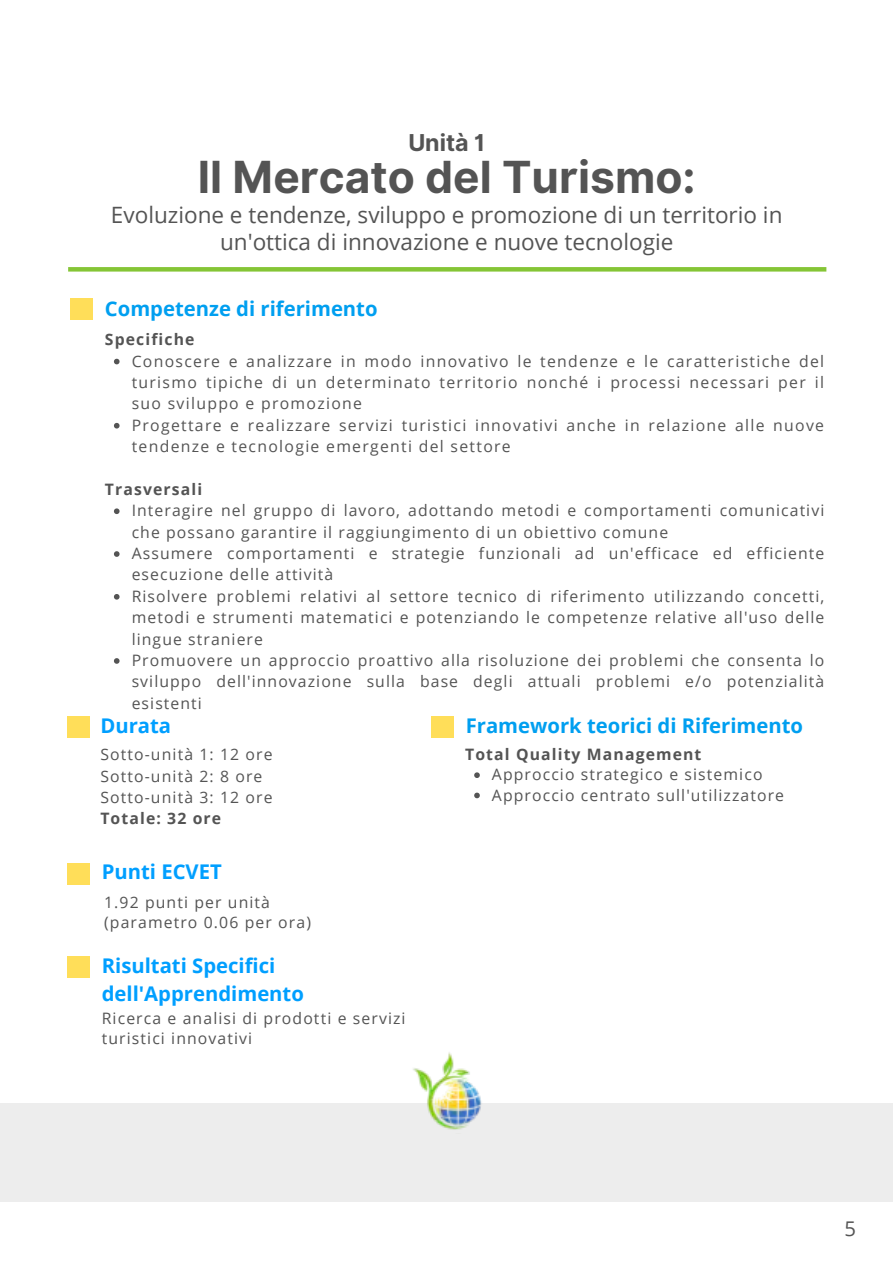
<style>
.page{position:relative;width:893px;height:1264px;background:#fff}
.page>*{position:absolute;margin:0;border:0;box-sizing:border-box;transform-origin:0 0}
.t1{font:700 44.25px "Inter";color:#545454}
.t2{font:700 23.25px "Inter";color:#545454}
.t3{font:22.5px/27px "Open Sans";color:#545454;text-align:center}
.t4{font:700 20.25px/28.2px "Open Sans";color:#009fff}
.t5{font:700 20.25px "Open Sans";color:#009ff0}
.t6{font:20.25px "Open Sans";color:#545454}
.t7{font:15.75px/21.3px "Open Sans";letter-spacing:.07em;color:#545454}
.t8{font:700 15.75px "Open Sans";letter-spacing:.07em;color:#545454}
</style>
<div class="page">
<svg style="left:70px;top:267px;width:754px;height:4px;fill:#85c536"></svg>
<div style="left:67px;top:716px;width:22px;height:21px;background:#ffde59"></div>
<div style="left:67px;top:863px;width:22px;height:22px;background:#ffde59"></div>
<div style="left:71px;top:298px;width:22px;height:22px;background:#ffde59"></div>
<div style="left:430px;top:716px;width:23px;height:22px;background:#ffde59"></div>
<div style="left:67px;top:956px;width:22px;height:22px;background:#ffde59"></div>
<div style="left:0;top:1103px;width:892px;height:98px;background:#ededed"></div>
<img style="left:413px;top:1052px;width:69px;height:78px">
<svg style="left:474px;top:772px;width:6px;height:6px"></svg>
<svg style="left:474px;top:792px;width:6px;height:6px"></svg>
<svg style="left:114px;top:359px;width:5px;height:5px"></svg>
<svg style="left:114px;top:423px;width:5px;height:5px"></svg>
<svg style="left:114px;top:508px;width:5px;height:6px"></svg>
<svg style="left:114px;top:551px;width:5px;height:6px"></svg>
<svg style="left:114px;top:594px;width:5px;height:5px"></svg>
<svg style="left:114px;top:658px;width:5px;height:5px"></svg>
<h2 class="t2" style="left:408px;top:125px;width:78px">Unità 1</h2>
<h1 class="t1" style="left:198px;top:145px;width:499px">Il Mercato del Turismo:</h1>
<h3 class="t3" style="left:111px;top:201px;width:673px">Evoluzione e tendenze, sviluppo e promozione di un territorio in un'ottica di innovazione e nuove tecnologie</h3>
<p class="t5" style="left:105px;top:294px;width:274px">Competenze di riferimento</p>
<p class="t8" style="left:105px;top:328px;width:91px">Specifiche</p>
<p class="t7" style="left:132px;top:350px;width:693px">Conoscere e analizzare in modo innovativo le tendenze e le caratteristiche del turismo tipiche di un determinato territorio nonché i processi necessari per il suo sviluppo e promozione<br>Progettare e realizzare servizi turistici innovativi anche in relazione alle nuove tendenze e tecnologie emergenti del settore</p>
<p class="t8" style="left:105px;top:478px;width:99px">Trasversali</p>
<p class="t7" style="left:132px;top:499px;width:694px">Interagire nel gruppo di lavoro, adottando metodi e comportamenti comunicativi che possano garantire il raggiungimento di un obiettivo comune<br>Assumere comportamenti e strategie funzionali ad un'efficace ed efficiente esecuzione delle attività<br>Risolvere problemi relativi al settore tecnico di riferimento utilizzando concetti, metodi e strumenti matematici e potenziando le competenze relative all'uso delle lingue straniere<br>Promuovere un approccio proattivo alla risoluzione dei problemi che consenta lo sviluppo dell'innovazione sulla base degli attuali problemi e/o potenzialità esistenti</p>
<p class="t4" style="left:100px;top:710px;width:72px">Durata</p>
<p class="t5" style="left:465px;top:711px;width:339px">Framework teorici di Riferimento</p>
<p class="t7" style="left:100px;top:743px;width:174px">Sotto-unità 1: 12 ore<br>Sotto-unità 2: 8 ore<br>Sotto-unità 3: 12 ore</p>
<p class="t8" style="left:100px;top:807px;width:122px">Totale: 32 ore</p>
<p class="t4" style="left:102px;top:857px;width:122px">Punti ECVET</p>
<p class="t7" style="left:104px;top:891px;width:208px;line-height:20.2px">1.92 punti per unità (parametro 0.06 per ora)</p>
<p class="t4" style="left:102px;top:950px;width:204px">Risultati Specifici dell'Apprendimento</p>
<p class="t7" style="left:102px;top:1007px;width:305px;line-height:20.2px">Ricerca e analisi di prodotti e servizi turistici innovativi</p>
<p class="t8" style="left:465px;top:743px;width:238px">Total Quality Management</p>
<p class="t7" style="left:492px;top:764px;width:293px;line-height:20.2px">Approccio strategico e sistemico<br>Approccio centrato sull'utilizzatore</p>
<p class="t6" style="left:844px;top:1214px;width:13px">5</p>
</div>
